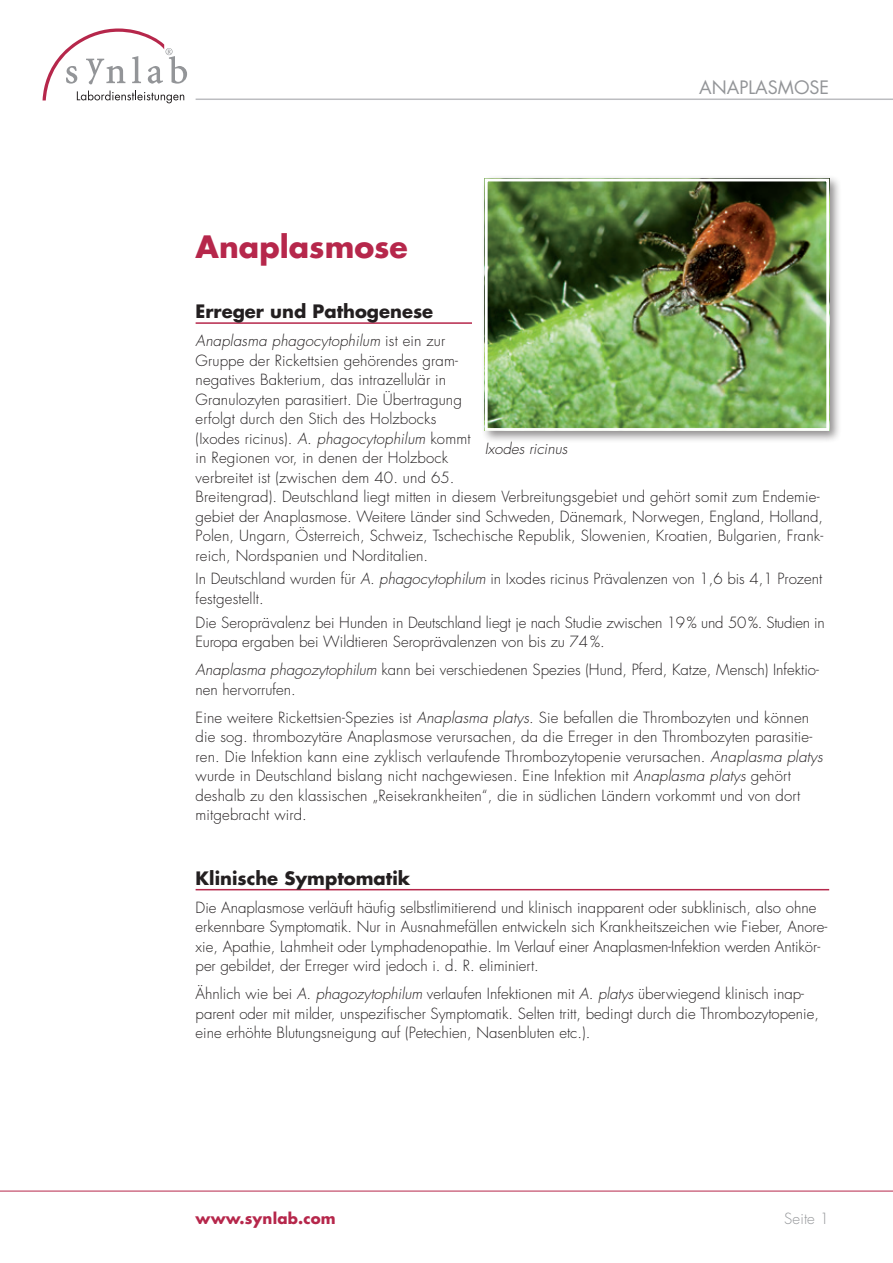
<style>
.page{position:relative;width:893px;height:1263px;background:#fff}
.page>*{position:absolute;margin:0;border:0;box-sizing:border-box;transform-origin:0 0}
.t1{font:700 30px "Futura";color:#b6274b}
.t2{font:700 18px "Futura";color:#231f20}
.t3{font:18px "Futura";color:#939598}
.t4{font:300 15px/19.5px "Futura";color:#231f20}
.t5{font:700 15px "Futura";letter-spacing:.01em;color:#b6274b}
.t6{font:italic 300 15px "Futura";color:#231f20}
.t7{font:300 15px "Futura";letter-spacing:.01em;color:#939598}
.s1{font-style:italic}
</style>
<div class="page">
<hr style="left:196px;top:99px;width:697px;height:1px;background:#bcbdc0">
<svg style="left:43px;top:28px;width:144px;height:75px"></svg>
<hr style="left:0;top:1191px;width:893px;height:1px;background:#b6274b">
<hr style="left:196px;top:322px;width:276px;height:2px;background:#b6274b">
<hr style="left:196px;top:889px;width:633px;height:1px;background:#b6274b">
<div style="left:481px;top:175px;width:360px;height:269px;background:#231f20;opacity:.5"></div>
<img style="left:489px;top:183px;width:336px;height:244px">
<div style="left:485px;top:179px;width:344px;height:252px;border:3px solid #fff"></div>
<p class="t3" style="left:699px;top:76px;width:131px">ANAPLASMOSE</p>
<h1 class="t1" style="left:196px;top:227px;width:214px">Anaplasmose</h1>
<p class="t2" style="left:196px;top:299px;width:239px">Erreger und Pathogenese</p>
<p class="t4" style="left:196px;top:331px;width:629px"><span class="s1">Anaplasma phagocytophilum</span> ist ein zur<br>Gruppe der Rickettsien gehörendes gram-<br>negatives Bakterium, das intrazellulär in<br>Granulozyten parasitiert. Die Übertragung<br>erfolgt durch den Stich des Holzbocks<br>(Ixodes ricinus). <span class="s1">A. phagocytophilum</span> kommt<br>in Regionen vor, in denen der Holzbock<br>verbreitet ist (zwischen dem 40. und 65.<br>Breitengrad). Deutschland liegt mitten in diesem Verbreitungsgebiet und gehört somit zum Endemie&shy;gebiet der Anaplasmose. Weitere Länder sind Schweden, Dänemark, Norwegen, England, Holland, Polen, Ungarn, Österreich, Schweiz, Tschechische Republik, Slowenien, Kroatien, Bulgarien, Frank&shy;reich, Nordspanien und Norditalien.</p>
<p class="t4" style="left:196px;top:570px;width:628px">In Deutschland wurden für <span class="s1">A. phagocytophilum</span> in Ixodes ricinus Prävalenzen von 1,6 bis 4,1 Prozent festgestellt.</p>
<p class="t4" style="left:196px;top:613px;width:631px">Die Seroprävalenz bei Hunden in Deutschland liegt je nach Studie zwischen 19% und 50%. Studien in<br>Europa ergaben bei Wildtieren Seroprävalenzen von bis zu 74%.</p>
<p class="t4" style="left:196px;top:660px;width:625px"><span class="s1">Anaplasma phagozytophilum</span> kann bei verschiedenen Spezies (Hund, Pferd, Katze, Mensch) Infektio&shy;nen hervorrufen.</p>
<p class="t4" style="left:196px;top:708px;width:629px">Eine weitere Rickettsien-Spezies ist <span class="s1">Anaplasma platys</span>. Sie befallen die Thrombozyten und können die sog. thrombozytäre Anaplasmose verursachen, da die Erreger in den Thrombozyten parasitie&shy;ren. Die Infektion kann eine zyklisch verlaufende Thrombozytopenie verursachen. <span class="s1">Anaplasma platys </span>wurde in Deutschland bislang nicht nachgewiesen. Eine Infektion mit <span class="s1">Anaplasma platys</span> gehört deshalb zu den klassischen „Reisekrankheiten“, die in südlichen Ländern vorkommt und von dort mitgebracht wird.</p>
<p class="t6" style="left:485px;top:439px;width:84px">Ixodes ricinus</p>
<p class="t2" style="left:196px;top:866px;width:216px">Klinische Symptomatik</p>
<p class="t4" style="left:196px;top:898px;width:633px">Die Anaplasmose verläuft häufig selbstlimitierend und klinisch inapparent oder subklinisch, also ohne erkennbare Symptomatik. Nur in Ausnahmefällen entwickeln sich Krankheitszeichen wie Fieber, Anore&shy;xie, Apathie, Lahmheit oder Lymphadenopathie. Im Verlauf einer Anaplasmen-Infektion werden Antikör&shy;per gebildet, der Erreger wird jedoch i. d. R. eliminiert.</p>
<p class="t4" style="left:196px;top:984px;width:625px">Ähnlich wie bei <span class="s1">A. phagozytophilum</span> verlaufen Infektionen mit <span class="s1">A. platys</span> überwiegend klinisch inap&shy;parent oder mit milder, unspezifischer Symptomatik. Selten tritt, bedingt durch die Thrombozytopenie, eine erhöhte Blutungsneigung auf (Petechien, Nasenbluten etc.).</p>
<p class="t5" style="left:196px;top:1209px;width:142px">www.synlab.com</p>
<p class="t7" style="left:784px;top:1210px;width:46px">Seite 1</p>
</div>
